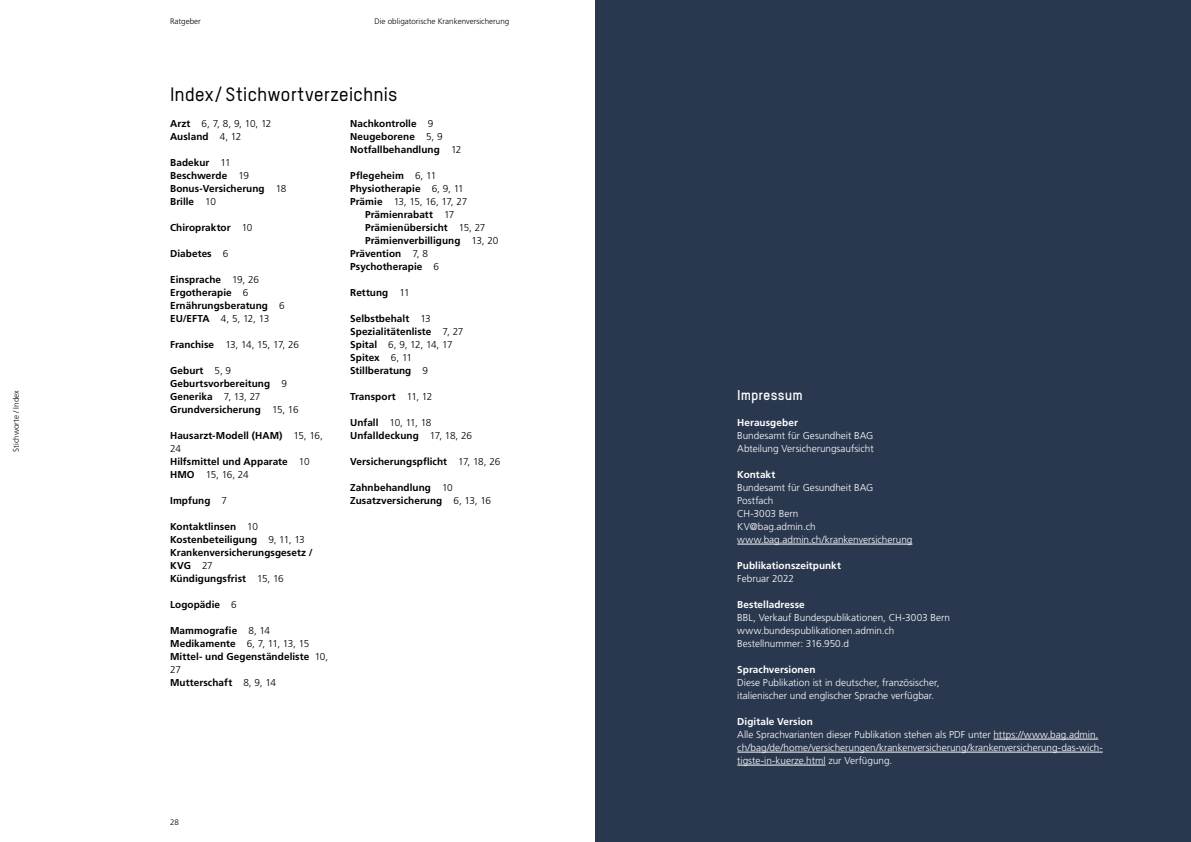
<style>
.page{position:relative;width:1191px;height:842px;background:#fff}
.page>*{position:absolute;margin:0;border:0;box-sizing:border-box;transform-origin:0 0}
.t1{font:500 19px "TSTAR";letter-spacing:-.005em;color:#000}
.t2{font:700 14px "TSTAR";letter-spacing:.005em;color:#fff}
.t3{font:700 10px/13px "Frutiger LT Pro";letter-spacing:.005em;color:#000}
.t4{font:300 10px/13px "Frutiger LT Pro";color:#fff}
.t5{font:700 10px "Frutiger LT Pro";letter-spacing:.005em;color:#fff}
.t6{font:300 10px/13px "Frutiger LT Pro";letter-spacing:-.065em;color:#000}
.t7{font:300 8px "Frutiger LT Pro";color:#000}
.s1{font-weight:700}
.s2{font-weight:300}
</style>
<div class="page">
<div style="left:595px;top:0;width:596px;height:842px;background:#2a384f"></div>
<hr style="left:737px;top:544px;width:175px;height:1px;background:#fff">
<hr style="left:993px;top:739px;width:105px;height:1px;background:#fff">
<hr style="left:737px;top:752px;width:365px;height:1px;background:#fff">
<hr style="left:737px;top:765px;width:88px;height:1px;background:#fff">
<p class="t7" style="left:170px;top:16px;width:32px">Ratgeber</p>
<p class="t7" style="left:374px;top:16px;width:136px">Die obligatorische Krankenversicherung</p>
<h1 class="t1" style="left:170px;top:83px;width:229px">Index/Stichwortverzeichnis</h1>
<p class="t6" style="left:170px;top:117px;width:103px"><span class="s1">Arzt</span> 6, 7, 8, 9, 10, 12<br><span class="s1">Ausland</span> 4, 12</p>
<p class="t3" style="left:170px;top:156px;width:118px">Badekur <span class="s2">11<br></span>Beschwerde <span class="s2">19<br></span>Bonus-Versicherung <span class="s2">18<br></span>Brille <span class="s2">10</span></p>
<p class="t3" style="left:170px;top:221px;width:84px">Chiropraktor <span class="s2">10</span></p>
<p class="t3" style="left:170px;top:247px;width:60px">Diabetes <span class="s2">6</span></p>
<p class="t3" style="left:170px;top:273px;width:116px">Einsprache <span class="s2">19, 26<br></span>Ergotherapie <span class="s2">6<br></span>Ernährungsberatung <span class="s2">6<br></span>EU/EFTA <span class="s2">4, 5, 12, 13</span></p>
<p class="t6" style="left:170px;top:338px;width:130px"><span class="s1">Franchise</span> 13, 14, 15, 17, 26</p>
<p class="t3" style="left:170px;top:364px;width:130px">Geburt <span class="s2">5, 9<br></span>Geburtsvorbereitung <span class="s2">9<br></span>Generika <span class="s2">7, 13, 27<br></span>Grundversicherung <span class="s2">15, 16</span></p>
<p class="t3" style="left:170px;top:429px;width:154px">Hausarzt-Modell (HAM) <span class="s2">15, 16,<br>24<br></span>Hilfsmittel und Apparate <span class="s2">10<br></span>HMO <span class="s2">15, 16, 24</span></p>
<p class="t3" style="left:170px;top:494px;width:58px">Impfung <span class="s2">7</span></p>
<p class="t3" style="left:170px;top:520px;width:144px">Kontaktlinsen <span class="s2">10<br></span>Kostenbeteiligung <span class="s2">9, 11, 13<br></span>Krankenversicherungsgesetz /<br>KVG <span class="s2">27<br></span>Kündigungsfrist <span class="s2">15, 16</span></p>
<p class="t3" style="left:170px;top:598px;width:68px">Logopädie <span class="s2">6</span></p>
<p class="t3" style="left:170px;top:624px;width:160px">Mammografie <span class="s2">8, 14<br></span>Medikamente <span class="s2">6, 7, 11, 13, 15<br></span>Mittel- und Gegenständeliste <span class="s2">10,<br>27<br></span>Mutterschaft <span class="s2">8, 9, 14</span></p>
<p class="t3" style="left:350px;top:117px;width:113px">Nachkontrolle <span class="s2">9<br></span>Neugeborene <span class="s2">5, 9<br></span>Notfallbehandlung <span class="s2">12</span></p>
<p class="t3" style="left:350px;top:169px;width:87px">Pflegeheim <span class="s2">6, 11</span></p>
<p class="t3" style="left:350px;top:182px;width:115px">Physiotherapie <span class="s2">6, 9, 11</span></p>
<p class="t6" style="left:350px;top:195px;width:119px"><span class="s1">Prämie</span> 13, 15, 16, 17, 27</p>
<p class="t3" style="left:365px;top:208px;width:91px">Prämienrabatt <span class="s2">17</span></p>
<p class="t3" style="left:365px;top:221px;width:122px">Prämienübersicht <span class="s2">15, 27</span></p>
<p class="t3" style="left:365px;top:234px;width:135px">Prämienverbilligung <span class="s2">13, 20</span></p>
<p class="t3" style="left:350px;top:247px;width:79px">Prävention <span class="s2">7, 8</span></p>
<p class="t3" style="left:350px;top:260px;width:90px">Psychotherapie <span class="s2">6</span></p>
<p class="t3" style="left:350px;top:286px;width:61px">Rettung <span class="s2">11</span></p>
<p class="t3" style="left:350px;top:312px;width:115px">Selbstbehalt <span class="s2">13<br></span>Spezialitätenliste <span class="s2">7, 27<br></span>Spital <span class="s2">6, 9, 12, 14, 17<br></span>Spitex <span class="s2">6, 11<br></span>Stillberatung <span class="s2">9</span></p>
<p class="t3" style="left:350px;top:390px;width:84px">Transport <span class="s2">11, 12</span></p>
<p class="t3" style="left:350px;top:416px;width:123px">Unfall <span class="s2">10, 11, 18<br></span>Unfalldeckung <span class="s2">17, 18, 26</span></p>
<p class="t3" style="left:350px;top:455px;width:152px">Versicherungspflicht <span class="s2">17, 18, 26</span></p>
<p class="t3" style="left:350px;top:481px;width:142px">Zahnbehandlung <span class="s2">10<br></span>Zusatzversicherung <span class="s2">6, 13, 16</span></p>
<p class="t7" style="left:11px;top:452px;width:63px;rotate:-90deg">Stichworte / Index</p>
<h2 class="t2" style="left:737px;top:386px;width:67px">Impressum</h2>
<p class="t5" style="left:737px;top:417px;width:62px">Herausgeber</p>
<p class="t4" style="left:737px;top:429px;width:138px">Bundesamt für Gesundheit BAG<br>Abteilung Versicherungsaufsicht</p>
<p class="t5" style="left:737px;top:469px;width:39px">Kontakt</p>
<p class="t4" style="left:737px;top:481px;width:177px">Bundesamt für Gesundheit BAG<br>Postfach<br>CH-3003 Bern<br>KV@bag.admin.ch www.bag.admin.ch/krankenversicherung</p>
<p class="t5" style="left:737px;top:560px;width:105px">Publikationszeitpunkt</p>
<p class="t4" style="left:737px;top:572px;width:58px">Februar 2022</p>
<p class="t5" style="left:737px;top:599px;width:69px">Bestelladresse</p>
<p class="t4" style="left:737px;top:611px;width:214px">BBL, Verkauf Bundespublikationen, CH-3003 Bern www.bundespublikationen.admin.ch<br>Bestellnummer: 316.950.d</p>
<p class="t5" style="left:737px;top:664px;width:80px">Sprachversionen</p>
<p class="t4" style="left:737px;top:676px;width:204px">Diese Publikation ist in deutscher, französischer, italienischer und englischer Sprache verfügbar.</p>
<p class="t5" style="left:737px;top:716px;width:77px">Digitale Version</p>
<p class="t4" style="left:737px;top:728px;width:367px">Alle Sprachvarianten dieser Publikation stehen als PDF unter https://www.bag.admin. ch/bag/de/home/versicherungen/krankenversicherung/krankenversicherung-das-wich&shy;tigste-in-kuerze.html zur Verfügung.</p>
<p class="t7" style="left:170px;top:818px;width:10px">28</p>
</div>
